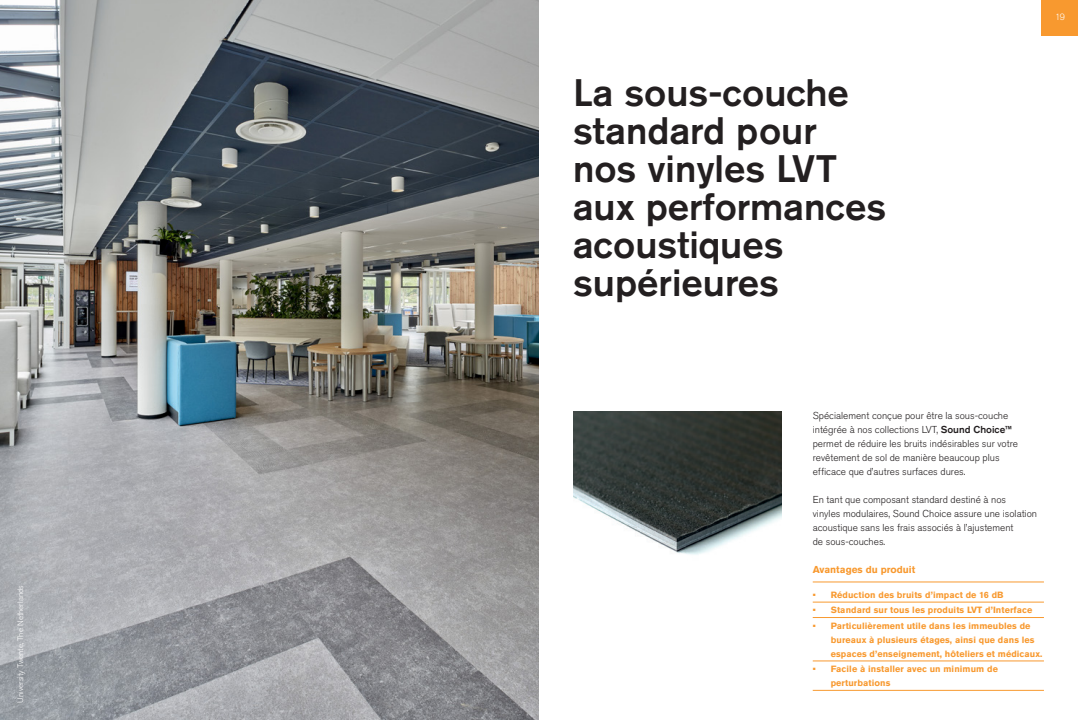
<style>
.page{position:relative;width:1078px;height:720px;background:#fff}
.page>*{position:absolute;margin:0;border:0;box-sizing:border-box;transform-origin:0 0}
.t1{font:500 38px/38px "Akzidenz Grotesk Pro";color:#231f20}
.t2{font:300 10px/14px "Akzidenz Grotesk Pro";color:#231f20}
.t3{font:700 10px "Akzidenz Grotesk Pro";color:#f8992f}
.t4{font:700 9px/14px "Akzidenz Grotesk Pro";letter-spacing:.01em;color:#f8992f}
.t5{font:300 9px "Akzidenz Grotesk Pro";color:#fff}
.t6{font:300 8px "Akzidenz Grotesk Pro";color:#fff}
.s1{font-weight:500}
</style>
<div class="page">
<img style="left:0;top:0;width:539px;height:720px">
<div style="left:1041px;top:0;width:36px;height:36px;background:#f8992f"></div>
<img style="left:573px;top:411px;width:207px;height:144px">
<hr style="left:812px;top:602px;width:231px;height:1px;background:#f8992f">
<hr style="left:812px;top:617px;width:231px;height:1px;background:#f8992f">
<hr style="left:812px;top:661px;width:231px;height:1px;background:#f8992f">
<hr style="left:812px;top:690px;width:231px;height:1px;background:#f8992f">
<hr style="left:812px;top:581px;width:231px;height:1px;background:#f8992f">
<p class="t6" style="left:15px;top:703px;width:119px;rotate:-90deg">University Twente, The Netherlands</p>
<h1 class="t1" style="left:573px;top:73px;width:315px">La sous-couche standard pour nos vinyles LVT aux performances acoustiques supérieures</h1>
<p class="t5" style="left:1054px;top:11px;width:11px">19</p>
<p class="t2" style="left:812px;top:408px;width:207px">Spécialement conçue pour être la sous-couche intégrée à nos collections LVT, <span class="s1">Sound Choice™ </span>permet de réduire les bruits indésirables sur votre revêtement de sol de manière beaucoup plus efficace que d’autres surfaces dures.</p>
<p class="t2" style="left:812px;top:492px;width:226px">En tant que composant standard destiné à nos<br>vinyles modulaires, Sound Choice assure une isolation acoustique sans les frais associés à l’ajustement<br>de sous-couches.</p>
<p class="t3" style="left:812px;top:563px;width:104px">Avantages du produit</p>
<p class="t4" style="left:812px;top:587px;width:192px">• Réduction des bruits d’impact de 16 dB</p>
<p class="t4" style="left:812px;top:603px;width:221px">• Standard sur tous les produits LVT d’Interface</p>
<p class="t4" style="left:830px;top:618px;width:213px;text-indent:-18px">• Particulièrement utile dans les immeubles de bureaux à plusieurs étages, ainsi que dans les espaces d’enseignement, hôteliers et médicaux.</p>
<p class="t4" style="left:830px;top:662px;width:169px;text-indent:-18px">• Facile à installer avec un minimum de perturbations</p>
</div>
